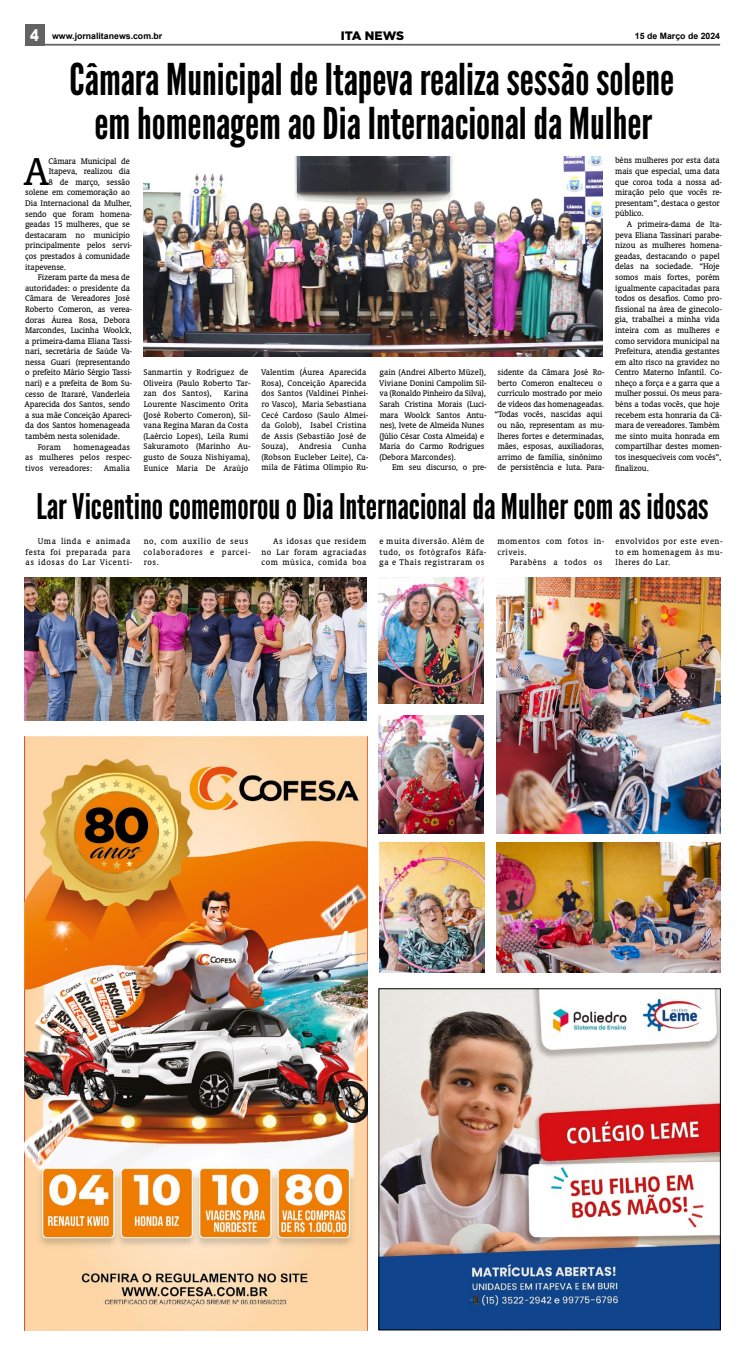
<style>
.page{position:relative;width:745px;height:1355px;background:#fff}
.page>*{position:absolute;margin:0;border:0;box-sizing:border-box;transform-origin:0 0}
.t1{font:44.1px "Oranda BT";color:#000}
.t2{font:43.75px/43.8px "League Gothic";color:#000;text-align:center}
.t3{font:35.18px "League Gothic";color:#000}
.t4{font:900 12.25px "Gotham";color:#000}
.t5{font:9.19px/10.6px "Oranda BT";letter-spacing:-.01em;color:#000}
.t6{font:9.19px/10.6px "Oranda BT";letter-spacing:.01em;color:#000}
.t7{font:9.19px/10.6px "Oranda BT";letter-spacing:.05em;color:#000}
.t8{font:9.19px/10.6px "Oranda BT";letter-spacing:.07em;color:#000}
.t9{font:700 8.75px "Arial";color:#000}
.s1{font-weight:900;font-size:16.1px;color:#fff}
</style>
<div class="page">
<div style="left:25px;top:24px;width:19px;height:21px;background:#646363"></div>
<hr style="left:25px;top:44px;width:694px;height:2px;background:#646363">
<img style="left:25px;top:736px;width:342px;height:593px">
<img style="left:380px;top:990px;width:338px;height:337px">
<img style="left:25px;top:577px;width:341px;height:143px">
<img style="left:379px;top:842px;width:105px;height:130px">
<img style="left:378px;top:577px;width:105px;height:126px">
<img style="left:496px;top:577px;width:223px;height:256px">
<img style="left:496px;top:842px;width:224px;height:130px">
<img style="left:378px;top:715px;width:105px;height:118px">
<img style="left:143px;top:157px;width:459px;height:199px">
<p class="t9" style="left:30px;top:30px;width:133px"><span class="s1">4</span> www.jornalitanews.com.br</p>
<h3 class="t4" style="left:340px;top:28px;width:65px">ITA NEWS</h3>
<p class="t9" style="left:634px;top:30px;width:87px">15 de Março de 2024</p>
<h2 class="t2" style="left:70px;top:58px;width:606px">Câmara Municipal de Itapeva realiza sessão solene em homenagem ao Dia Internacional da Mulher</h2>
<h1 class="t1" style="left:23px;top:146px;width:27px">A</h1>
<p class="t5" style="left:48px;top:155px;width:83px">Câmara Municipal de</p>
<p class="t5" style="left:49px;top:166px;width:83px">Itapeva, realizou dia</p>
<p class="t5" style="left:48px;top:177px;width:83px">8 de março, sessão</p>
<p class="t5" style="left:25px;top:187px;width:106px">solene em comemoração ao</p>
<p class="t5" style="left:25px;top:198px;width:108px">Dia Internacional da Mulher,</p>
<p class="t5" style="left:25px;top:208px;width:108px">sendo que foram homena-</p>
<p class="t5" style="left:25px;top:219px;width:106px">geadas 15 mulheres, que se</p>
<p class="t5" style="left:25px;top:229px;width:106px">destacaram no município</p>
<p class="t5" style="left:25px;top:240px;width:108px">principalmente pelos servi-</p>
<p class="t5" style="left:25px;top:251px;width:106px">ços prestados à comunidade</p>
<p class="t5" style="left:25px;top:261px;width:42px">itapevense.</p>
<p class="t5" style="left:38px;top:272px;width:94px">Fizeram parte da mesa de</p>
<p class="t5" style="left:25px;top:282px;width:106px">autoridades: o presidente da</p>
<p class="t5" style="left:25px;top:293px;width:106px">Câmara de Vereadores José</p>
<p class="t5" style="left:25px;top:304px;width:108px">Roberto Comeron, as verea-</p>
<p class="t5" style="left:25px;top:314px;width:106px">doras Áurea Rosa, Debora</p>
<p class="t5" style="left:25px;top:325px;width:108px">Marcondes, Lucinha Woolck,</p>
<p class="t5" style="left:25px;top:335px;width:108px">a primeira-dama Eliana Tassi-</p>
<p class="t5" style="left:25px;top:346px;width:108px">nari, secretária de Saúde Va-</p>
<p class="t5" style="left:25px;top:356px;width:106px">nessa Guari (representando</p>
<p class="t5" style="left:25px;top:367px;width:108px">o prefeito Mário Sérgio Tassi-</p>
<p class="t5" style="left:25px;top:378px;width:108px">nari) e a prefeita de Bom Su-</p>
<p class="t5" style="left:25px;top:388px;width:106px">cesso de Itararé, Vanderleia</p>
<p class="t5" style="left:25px;top:399px;width:107px">Aparecida dos Santos, sendo</p>
<p class="t5" style="left:25px;top:409px;width:108px">a sua mãe Conceição Apareci-</p>
<p class="t5" style="left:25px;top:420px;width:106px">da dos Santos homenageada</p>
<p class="t5" style="left:25px;top:431px;width:96px">também nesta solenidade.</p>
<p class="t5" style="left:38px;top:441px;width:25px">Foram</p>
<p class="t6" style="left:25px;top:441px;width:108px;text-indent:48px">homenageadas as mulheres pelos respec&shy;tivos vereadores:</p>
<p class="t5" style="left:104px;top:462px;width:28px">Amalia</p>
<p class="t6" style="left:143px;top:367px;width:108px">Sanmartin y Rodriguez de<br>Oliveira (Paulo Roberto Tar&shy;zan dos Santos),</p>
<p class="t6" style="left:143px;top:388px;width:108px;text-indent:80px">Karina<br>Lourente Nascimento Orita (José Roberto Comeron), Sil&shy;vana Regina Maran da Costa (Laércio Lopes), Leila Rumi<br>Sakuramoto (Marinho Au&shy;gusto de Souza Nishiyama),<br>Eunice Maria De Araújo</p>
<p class="t6" style="left:261px;top:367px;width:109px">Valentim (Áurea Aparecida<br>Rosa), Conceição Aparecida dos Santos (Valdinei Pinhei&shy;ro Vasco), Maria Sebastiana<br>Cecé Cardoso (Saulo Almei&shy;da Golob), Isabel Cristina de Assis (Sebastião José de<br>Souza), Andresia Cunha (Robson Eucleber Leite), Ca&shy;mila de Fátima Olímpio Ru-</p>
<p class="t5" style="left:379px;top:367px;width:109px">gain (Andrei Alberto Müzel),<br>Viviane Donini Campolim Sil&shy;va (Ronaldo Pinheiro da Silva),<br>Sarah Cristina Morais (Luci&shy;mara Woolck Santos Antu&shy;nes), Ivete de Almeida Nunes (Júlio César Costa Almeida) e<br>Maria do Carmo Rodrigues (Debora Marcondes).</p>
<p class="t5" style="left:392px;top:462px;width:96px">Em seu discurso, o pre-</p>
<p class="t5" style="left:494px;top:367px;width:112px;text-align:center">sidente da Câmara José Ro&shy;berto Comeron enalteceu o currículo mostrado por meio de vídeos das homenageadas. “Todas vocês, nascidas aqui ou não, representam as mu&shy;lheres fortes e determinadas, mães, esposas, auxiliadoras, arrimo de família, sinônimo de persistência e luta. Para-</p>
<p class="t5" style="left:614px;top:155px;width:108px">béns mulheres por esta data mais que especial, uma data que coroa toda a nossa ad&shy;miração pelo que vocês re&shy;presentam”, destaca o gestor público.</p>
<p class="t5" style="left:614px;top:219px;width:108px;text-indent:12px">A primeira-dama de Ita&shy;peva Eliana Tassinari parabe&shy;nizou as mulheres homena&shy;geadas, destacando o papel delas na sociedade. “Hoje somos mais fortes, porém igualmente capacitadas para todos os desafios. Como pro&shy;fissional na área de ginecolo&shy;gia, trabalhei a minha vida inteira com as mulheres e como servidora municipal na<br>Prefeitura, atendia gestantes em alto risco na gravidez no<br>Centro Materno Infantil. Co&shy;nheço a força e a garra que a mulher possui. Os meus para&shy;béns a todas vocês, que hoje recebem esta honraria da Câ&shy;mara de vereadores. Também me sinto muita honrada em compartilhar destes momen&shy;tos inesquecíveis com vocês”, finalizou.</p>
<h3 class="t3" style="left:36px;top:485px;width:673px">Lar Vicentino comemorou o Dia Internacional da Mulher com as idosas</h3>
<p class="t7" style="left:25px;top:535px;width:108px;text-indent:12px">Uma linda e animada festa foi preparada para as idosas do Lar Vicenti-</p>
<p class="t8" style="left:143px;top:535px;width:108px">no, com auxílio de seus colaboradores e parcei&shy;ros.</p>
<p class="t5" style="left:261px;top:535px;width:106px;text-align:justify;text-indent:12px">As idosas que residem no Lar foram agraciadas com música, comida boa</p>
<p class="t7" style="left:379px;top:535px;width:108px">e muita diversão. Além de tudo, os fotógrafos Ráfa&shy;ga e Thaís registraram os</p>
<p class="t7" style="left:497px;top:535px;width:108px">momentos com fotos in&shy;críveis.</p>
<p class="t5" style="left:615px;top:535px;width:108px;text-align:justify">envolvidos por este even&shy;to em homenagem às mu&shy;lheres do Lar.</p>
<p class="t7" style="left:509px;top:557px;width:94px">Parabéns a todos os</p>
</div>
